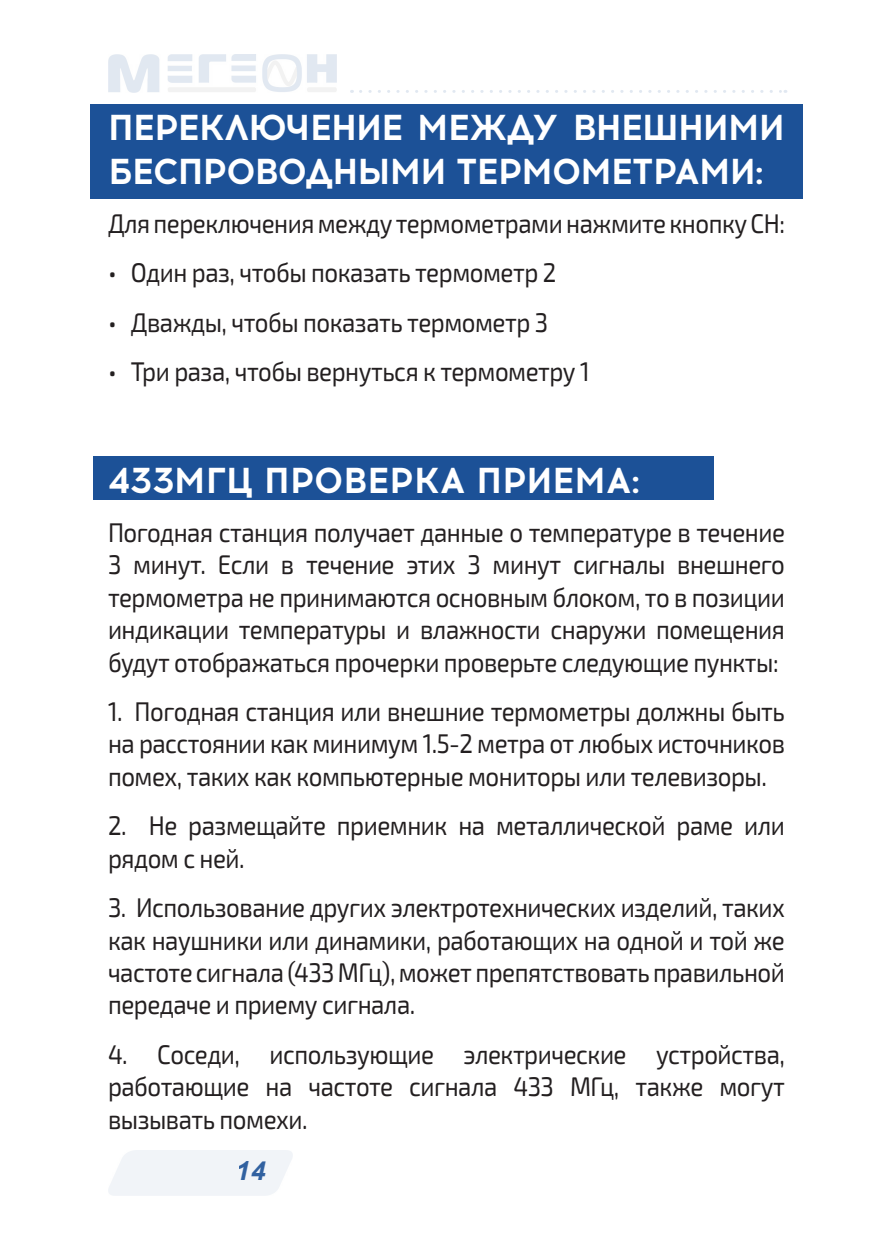
<style>
.page{position:relative;width:893px;height:1259px;background:#fff}
.page>*{position:absolute;margin:0;border:0;box-sizing:border-box;transform-origin:0 0}
.t1{font:700 36px/43.2px "Acrom";letter-spacing:-.03em;color:#fff}
.t2{font:700 36px "Acrom";letter-spacing:-.01em;color:#fff}
.t3{font:27px/32.4px "Exo 2.0";letter-spacing:-.02em;color:#231f20;text-align:justify;scale:.89 1}
.t4{font:italic 700 26.4px "Arial";color:#1c5197}
</style>
<div class="page">
<img style="left:108px;top:54px;width:228px;height:38px">
<svg style="left:360px;top:90px;width:426px;height:3px"></svg>
<div style="left:94px;top:456px;width:620px;height:44px;background:#1c5197"></div>
<div style="left:91px;top:104px;width:712px;height:95px;background:#1c5197"></div>
<p class="t1" style="left:108px;top:107px;width:678px">ПЕРЕКЛЮЧЕНИЕ МЕЖДУ ВНЕШНИМИ<br>БЕСПРОВОДНЫМИ ТЕРМОМЕТРАМИ:</p>
<p class="t3" style="left:108px;top:208px;width:762px">Для переключения между термометрами нажмите кнопку СН:</p>
<p class="t3" style="left:108px;top:257px;width:505px">• Один раз, чтобы показать термометр 2</p>
<p class="t3" style="left:108px;top:307px;width:496px">• Дважды, чтобы показать термометр 3</p>
<p class="t3" style="left:108px;top:356px;width:543px">• Три раза, чтобы вернуться к термометру 1</p>
<p class="t2" style="left:108px;top:454px;width:534px">433МГЦ ПРОВЕРКА ПРИЕМА:</p>
<p class="t3" style="left:108px;top:517px;width:762px">Погодная станция получает данные о температуре в течение 3 минут. Если в течение этих 3 минут сигналы внешнего термометра не принимаются основным блоком, то в позиции индикации температуры и влажности снаружи помещения будут отображаться прочерки проверьте следующие пункты:</p>
<p class="t3" style="left:108px;top:696px;width:762px">1. Погодная станция или внешние термометры должны быть на расстоянии как минимум 1.5-2 метра от любых источников помех, таких как компьютерные мониторы или телевизоры.</p>
<p class="t3" style="left:108px;top:810px;width:762px">2. Не размещайте приемник на металлической раме или рядом с ней.</p>
<p class="t3" style="left:108px;top:892px;width:762px">3. Использование других электротехнических изделий, таких как наушники или динамики, работающих на одной и той же частоте сигнала (433 МГц), может препятствовать правильной передаче и приему сигнала.</p>
<p class="t3" style="left:108px;top:1038px;width:762px">4. Соседи, использующие электрические устройства, работающие на частоте сигнала 433 МГц, также могут вызывать помехи.</p>
<p class="t4" style="left:236px;top:1153px;width:31px">14</p>
</div>
